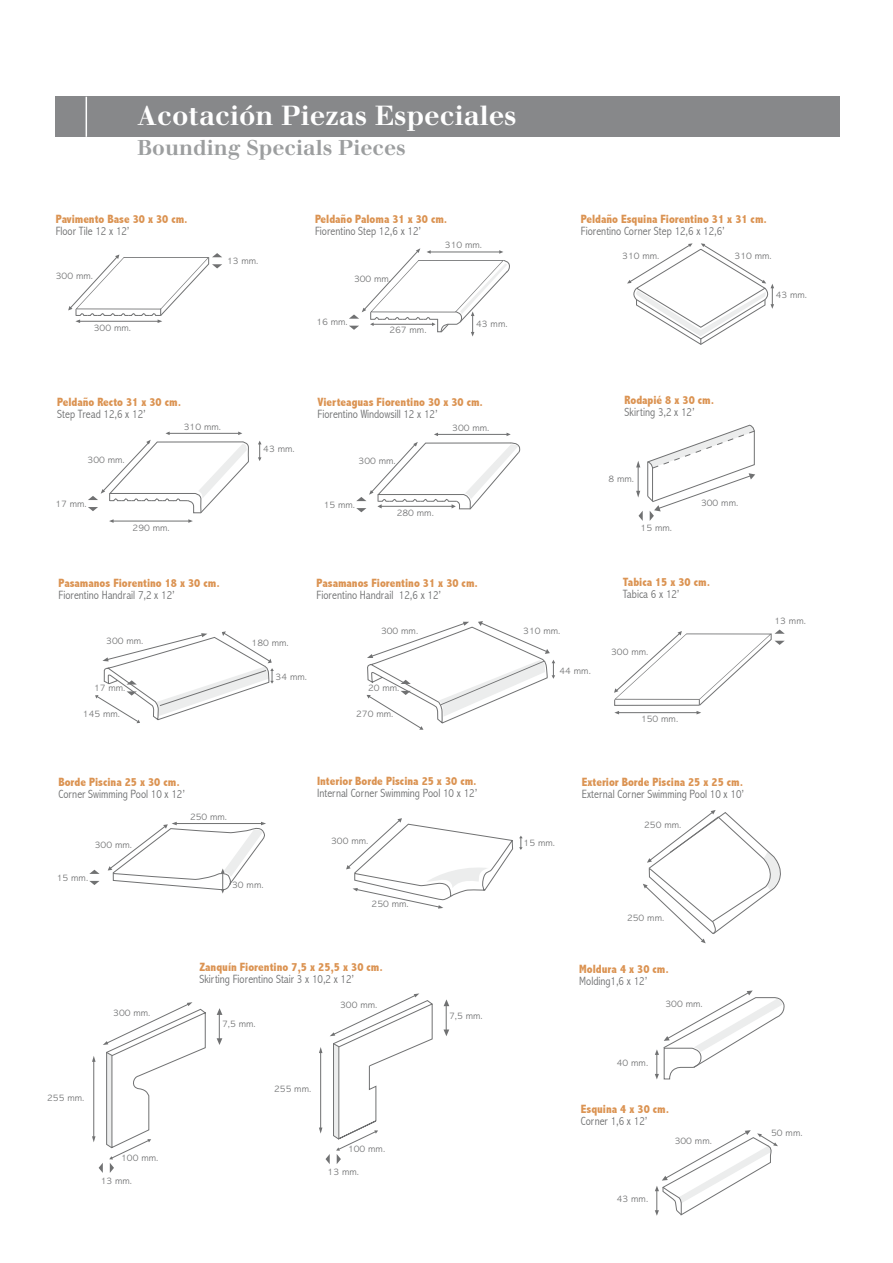
<style>
.page{position:relative;width:893px;height:1263px;background:#fff}
.page>*{position:absolute;margin:0;border:0;box-sizing:border-box;transform-origin:0 0}
.t1{font:700 27px "Justus";color:#fff}
.t2{font:700 21px "Justus";color:#9c9e9f}
.t3{font:800 condensed 12px "Abadi";color:#db9352}
.t4{font:300 condensed 12px "Abadi";color:#707172}
.t5{font:300 9.75px "Abadi";color:#707172}
</style>
<div class="page">
<div style="left:55px;top:96px;width:785px;height:41px;background:#87888a"></div>
<hr style="left:86px;top:97px;width:1px;height:40px;background:#fff">
<hr style="left:112px;top:521px;width:77px;height:1px;background:#707172">
<svg style="left:109px;top:519px;width:5px;height:4px"></svg>
<svg style="left:188px;top:519px;width:5px;height:4px"></svg>
<hr style="left:437px;top:434px;width:70px;height:1px;background:#707172">
<svg style="left:258px;top:441px;width:3px;height:20px"></svg>
<svg style="left:89px;top:870px;width:11px;height:4px"></svg>
<svg style="left:68px;top:253px;width:154px;height:70px"></svg>
<svg style="left:614px;top:629px;width:171px;height:85px"></svg>
<svg style="left:89px;top:881px;width:11px;height:4px"></svg>
<svg style="left:636px;top:424px;width:119px;height:97px"></svg>
<svg style="left:95px;top:631px;width:179px;height:92px"></svg>
<svg style="left:366px;top:621px;width:189px;height:109px"></svg>
<svg style="left:519px;top:836px;width:4px;height:14px"></svg>
<svg style="left:643px;top:810px;width:138px;height:133px"></svg>
<svg style="left:349px;top:248px;width:161px;height:89px"></svg>
<svg style="left:627px;top:243px;width:147px;height:102px"></svg>
<svg style="left:88px;top:432px;width:161px;height:81px"></svg>
<svg style="left:356px;top:442px;width:165px;height:70px"></svg>
<svg style="left:346px;top:818px;width:167px;height:90px"></svg>
<svg style="left:108px;top:822px;width:158px;height:71px"></svg>
<svg style="left:217px;top:1008px;width:5px;height:37px"></svg>
<svg style="left:443px;top:999px;width:6px;height:37px"></svg>
<svg style="left:92px;top:1002px;width:114px;height:171px"></svg>
<svg style="left:319px;top:993px;width:114px;height:171px"></svg>
<svg style="left:655px;top:1130px;width:123px;height:86px"></svg>
<svg style="left:655px;top:990px;width:130px;height:90px"></svg>
<h1 class="t1" style="left:137px;top:99px;width:381px">Acotación Piezas Especiales</h1>
<h2 class="t2" style="left:137px;top:135px;width:270px">Bounding Specials Pieces</h2>
<p class="t3" style="left:56px;top:212px;width:133px">Pavimento Base 30 x 30 cm.</p>
<p class="t4" style="left:56px;top:224px;width:75px">Floor Tile 12 x 12’</p>
<p class="t3" style="left:315px;top:212px;width:134px">Peldaño Paloma 31 x 30 cm.</p>
<p class="t4" style="left:315px;top:224px;width:108px">Fiorentino Step 12,6 x 12’</p>
<p class="t5" style="left:445px;top:240px;width:39px">310 mm.</p>
<p class="t5" style="left:227px;top:255px;width:33px">13 mm.</p>
<p class="t5" style="left:56px;top:270px;width:39px">300 mm.</p>
<p class="t5" style="left:354px;top:273px;width:39px">300 mm.</p>
<p class="t5" style="left:94px;top:323px;width:39px">300 mm.</p>
<p class="t5" style="left:316px;top:317px;width:33px">16 mm.</p>
<p class="t5" style="left:389px;top:325px;width:39px">267 mm.</p>
<p class="t5" style="left:476px;top:319px;width:33px">43 mm.</p>
<p class="t3" style="left:57px;top:395px;width:125px">Peldaño Recto 31 x 30 cm.</p>
<p class="t4" style="left:57px;top:407px;width:90px">Step Tread 12,6 x 12’</p>
<p class="t3" style="left:317px;top:395px;width:167px">Vierteaguas Fiorentino 30 x 30 cm.</p>
<p class="t4" style="left:317px;top:407px;width:122px">Fiorentino Windowsill 12 x 12’</p>
<p class="t5" style="left:184px;top:421px;width:39px">310 mm.</p>
<p class="t5" style="left:452px;top:422px;width:39px">300 mm.</p>
<p class="t5" style="left:88px;top:455px;width:39px">300 mm.</p>
<p class="t5" style="left:263px;top:443px;width:33px">43 mm.</p>
<p class="t5" style="left:359px;top:455px;width:39px">300 mm.</p>
<p class="t3" style="left:581px;top:212px;width:188px">Peldaño Esquina Fiorentino 31 x 31 cm.</p>
<p class="t4" style="left:581px;top:224px;width:145px">Fiorentino Corner Step 12,6 x 12,6’</p>
<p class="t5" style="left:622px;top:250px;width:39px">310 mm.</p>
<p class="t5" style="left:735px;top:250px;width:39px">310 mm.</p>
<p class="t3" style="left:625px;top:393px;width:91px">Rodapié 8 x 30 cm.</p>
<p class="t4" style="left:625px;top:405px;width:71px">Skirting 3,2 x 12’</p>
<p class="t5" style="left:608px;top:474px;width:27px">8 mm.</p>
<p class="t5" style="left:776px;top:289px;width:33px">43 mm.</p>
<p class="t5" style="left:55px;top:498px;width:33px">17 mm.</p>
<p class="t5" style="left:324px;top:499px;width:33px">15 mm.</p>
<p class="t5" style="left:701px;top:498px;width:39px">300 mm.</p>
<p class="t5" style="left:397px;top:507px;width:39px">280 mm.</p>
<p class="t5" style="left:133px;top:523px;width:39px">290 mm.</p>
<p class="t5" style="left:641px;top:523px;width:33px">15 mm.</p>
<p class="t3" style="left:58px;top:576px;width:163px">Pasamanos Fiorentino 18 x 30 cm.</p>
<p class="t4" style="left:58px;top:588px;width:118px">Fiorentino Handrail 7,2 x 12’</p>
<p class="t3" style="left:317px;top:576px;width:163px">Pasamanos Fiorentino 31 x 30 cm.</p>
<p class="t4" style="left:317px;top:588px;width:126px">Fiorentino Handrail 12,6 x 12’</p>
<p class="t3" style="left:623px;top:575px;width:89px">Tabica 15 x 30 cm.</p>
<p class="t4" style="left:623px;top:587px;width:58px">Tabica 6 x 12’</p>
<p class="t5" style="left:381px;top:626px;width:39px">300 mm.</p>
<p class="t5" style="left:523px;top:626px;width:39px">310 mm.</p>
<p class="t5" style="left:106px;top:636px;width:39px">300 mm.</p>
<p class="t5" style="left:252px;top:638px;width:39px">180 mm.</p>
<p class="t5" style="left:611px;top:647px;width:39px">300 mm.</p>
<p class="t5" style="left:276px;top:671px;width:33px">34 mm.</p>
<p class="t5" style="left:559px;top:666px;width:33px">44 mm.</p>
<p class="t5" style="left:94px;top:683px;width:33px">17 mm.</p>
<p class="t5" style="left:368px;top:682px;width:33px">20 mm.</p>
<p class="t5" style="left:83px;top:708px;width:39px">145 mm.</p>
<p class="t5" style="left:356px;top:708px;width:39px">270 mm.</p>
<p class="t3" style="left:58px;top:774px;width:123px">Borde Piscina 25 x 30 cm.</p>
<p class="t4" style="left:58px;top:786px;width:128px">Corner Swimming Pool 10 x 12’</p>
<p class="t5" style="left:95px;top:839px;width:39px">300 mm.</p>
<p class="t5" style="left:57px;top:872px;width:33px">15 mm.</p>
<p class="t5" style="left:190px;top:811px;width:39px">250 mm.</p>
<p class="t5" style="left:232px;top:880px;width:33px">30 mm.</p>
<p class="t3" style="left:317px;top:773px;width:161px">Interior Borde Piscina 25 x 30 cm.</p>
<p class="t4" style="left:317px;top:785px;width:162px">Internal Corner Swimming Pool 10 x 12’</p>
<p class="t5" style="left:331px;top:836px;width:39px">300 mm.</p>
<p class="t5" style="left:372px;top:899px;width:39px">250 mm.</p>
<p class="t3" style="left:199px;top:960px;width:185px">Zanquín Fiorentino 7,5 x 25,5 x 30 cm.</p>
<p class="t4" style="left:199px;top:972px;width:156px">Skirting Fiorentino Stair 3 x 10,2 x 12’</p>
<p class="t5" style="left:113px;top:1008px;width:39px">300 mm.</p>
<p class="t5" style="left:47px;top:1092px;width:39px">255 mm.</p>
<p class="t5" style="left:121px;top:1152px;width:39px">100 mm.</p>
<p class="t5" style="left:101px;top:1175px;width:33px">13 mm.</p>
<p class="t5" style="left:222px;top:1019px;width:35px">7,5 mm.</p>
<p class="t5" style="left:340px;top:999px;width:39px">300 mm.</p>
<p class="t5" style="left:274px;top:1083px;width:39px">255 mm.</p>
<p class="t5" style="left:348px;top:1144px;width:39px">100 mm.</p>
<p class="t5" style="left:328px;top:1166px;width:33px">13 mm.</p>
<p class="t5" style="left:449px;top:1010px;width:35px">7,5 mm.</p>
<p class="t5" style="left:524px;top:838px;width:33px">15 mm.</p>
<p class="t5" style="left:641px;top:713px;width:39px">150 mm.</p>
<p class="t3" style="left:582px;top:775px;width:163px">Exterior Borde Piscina 25 x 25 cm.</p>
<p class="t4" style="left:582px;top:787px;width:164px">External Corner Swimming Pool 10 x 10’</p>
<p class="t5" style="left:644px;top:819px;width:39px">250 mm.</p>
<p class="t5" style="left:627px;top:912px;width:39px">250 mm.</p>
<p class="t3" style="left:579px;top:962px;width:91px">Moldura 4 x 30 cm.</p>
<p class="t4" style="left:579px;top:974px;width:69px">Molding1,6 x 12’</p>
<p class="t5" style="left:665px;top:999px;width:39px">300 mm.</p>
<p class="t5" style="left:617px;top:1057px;width:33px">40 mm.</p>
<p class="t3" style="left:581px;top:1102px;width:90px">Esquina 4 x 30 cm.</p>
<p class="t4" style="left:581px;top:1114px;width:68px">Corner 1,6 x 12’</p>
<p class="t5" style="left:617px;top:1193px;width:33px">43 mm.</p>
<p class="t5" style="left:675px;top:1136px;width:39px">300 mm.</p>
<p class="t5" style="left:774px;top:615px;width:33px">13 mm.</p>
<p class="t5" style="left:771px;top:1127px;width:33px">50 mm.</p>
</div>
